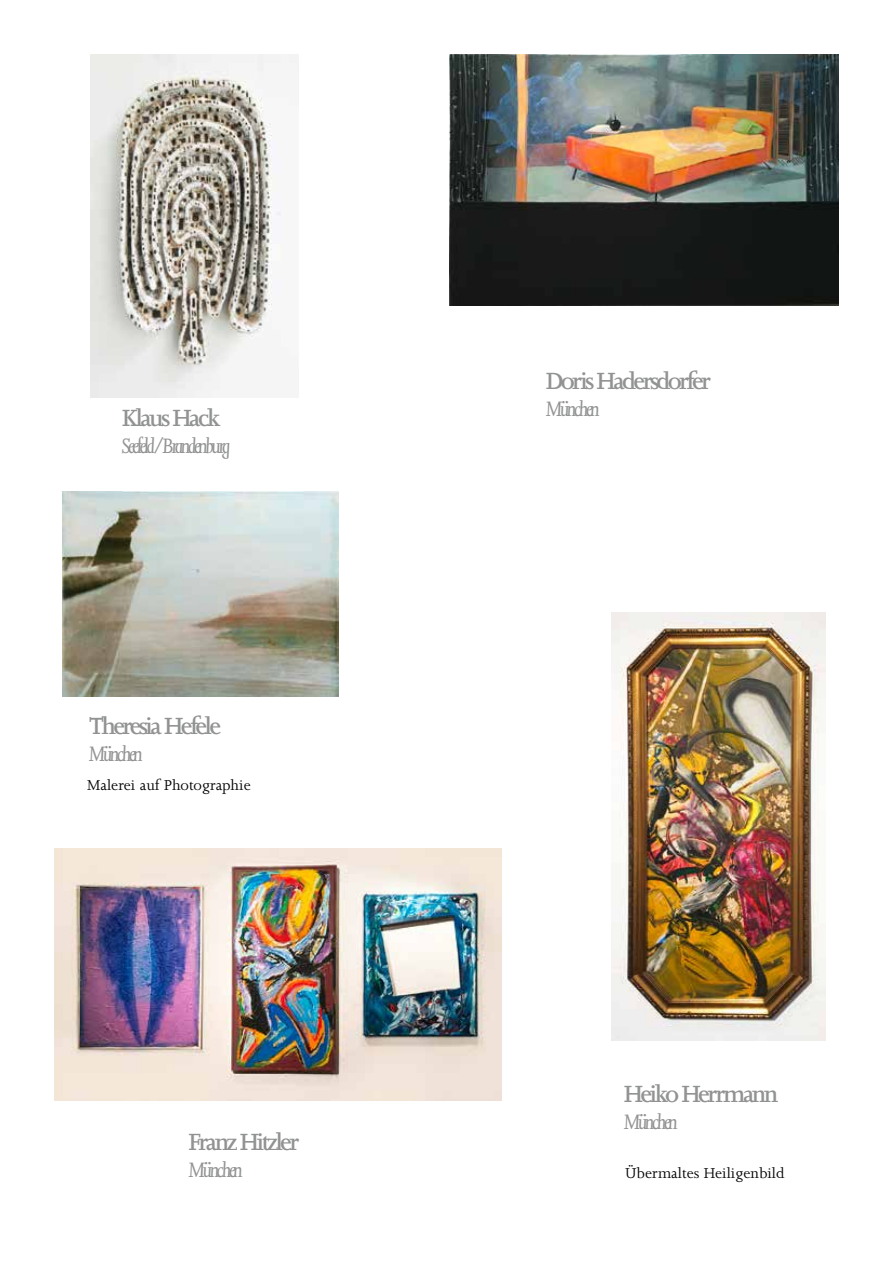
<style>
.page{position:relative;width:893px;height:1263px;background:#fff}
.page>*{position:absolute;margin:0;border:0;box-sizing:border-box;transform-origin:0 0}
.t1{font:600 27px "Joanna";letter-spacing:-.1em;color:#919292}
.t2{font:italic 24px "Joanna";letter-spacing:-.1em;color:#919292}
.t3{font:16.5px "Joanna";color:#000}
</style>
<div class="page">
<img style="left:91px;top:54px;width:207px;height:344px">
<img style="left:450px;top:54px;width:388px;height:251px">
<img style="left:611px;top:612px;width:214px;height:428px">
<img style="left:62px;top:491px;width:277px;height:206px">
<img style="left:54px;top:849px;width:448px;height:252px">
<p class="t1" style="left:122px;top:404px;width:100px">Klaus Hack</p>
<p class="t2" style="left:122px;top:433px;width:110px">Seefeld/Brandenburg</p>
<p class="t1" style="left:89px;top:711px;width:134px">Theresia Hefele</p>
<p class="t2" style="left:89px;top:741px;width:56px">München</p>
<p class="t3" style="left:87px;top:776px;width:165px">Malerei auf Photographie</p>
<p class="t1" style="left:189px;top:1127px;width:112px">Franz Hitzler</p>
<p class="t2" style="left:189px;top:1157px;width:56px">München</p>
<p class="t1" style="left:546px;top:366px;width:167px">Doris Hadersdorfer</p>
<p class="t2" style="left:546px;top:396px;width:56px">München</p>
<p class="t1" style="left:624px;top:1079px;width:156px">Heiko Herrmann</p>
<p class="t2" style="left:624px;top:1109px;width:56px">München</p>
<p class="t3" style="left:625px;top:1164px;width:161px">Übermaltes Heiligenbild</p>
</div>
